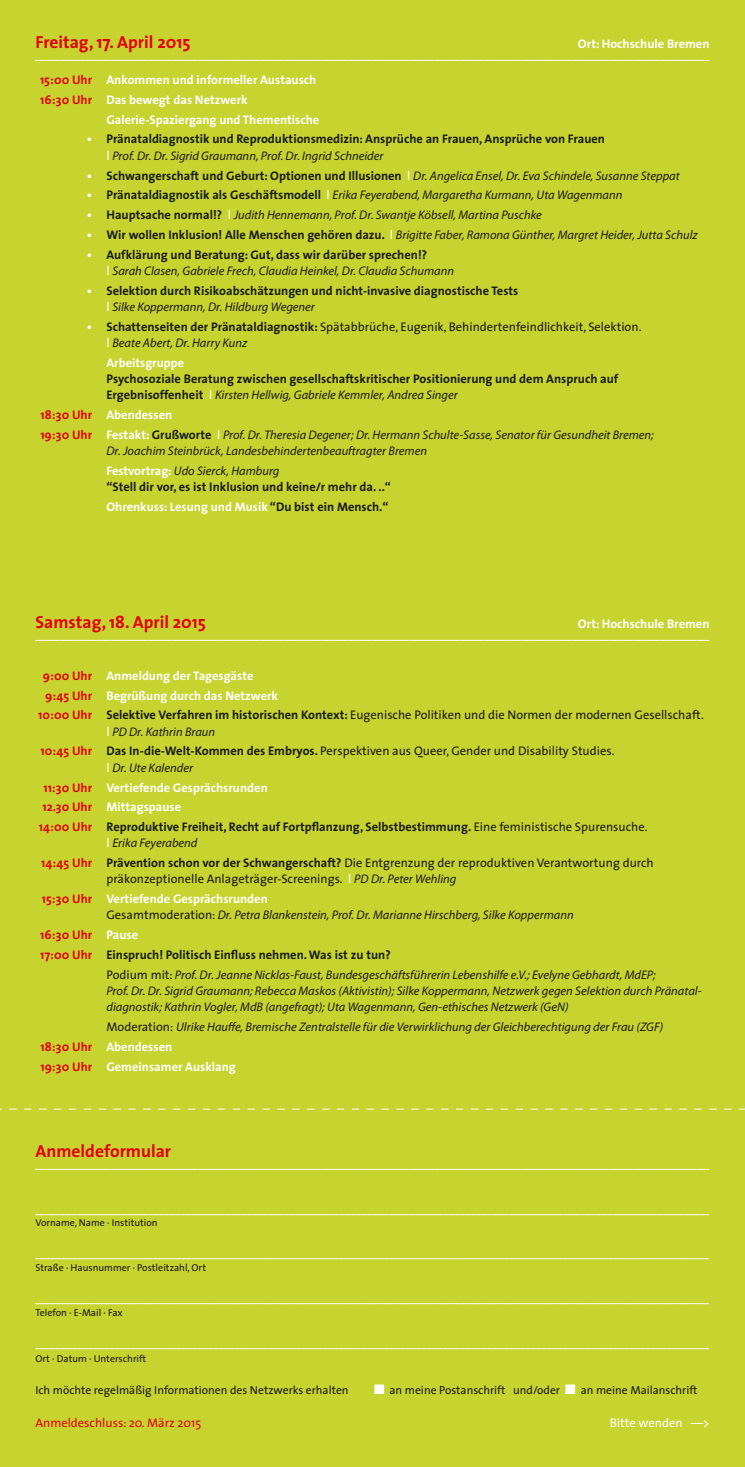
<style>
.page{position:relative;width:745px;height:1467px;background:#fff}
.page>*{position:absolute;margin:0;border:0;box-sizing:border-box;transform-origin:0 0}
.t1{font:700 17.5px "The Sans";color:#e3000f}
.t2{font:italic 12.5px/16.2px "Myriad Pro";color:#1a1a18}
.t3{font:12.5px "The Sans";color:#fff}
.t4{font:700 12.5px/19.8px "The Sans";color:#1a1a18}
.t5{font:12.5px/16.2px "The Sans";color:#1a1a18}
.t6{font:700 12.5px/19.8px "The Sans";color:#fff}
.t7{font:12.5px "The Sans";color:#e3000f}
.t8{font:11.62px "The Sans";color:#1a1a18}
.t9{font:10px "The Sans";color:#1a1a18}
.s1{color:#e3000f}
.s2{color:#fff}
.s3{font-family:"The Sans";font-style:normal;color:#fff}
.s4{font-family:"The Sans";font-weight:700;font-style:normal;color:#fff}
.s5{font-family:"The Sans";font-weight:700;font-style:normal}
.s6{font-weight:700;color:#fff}
.s7{font-weight:700}
.s8{font-family:"The Sans";font-weight:700;font-style:normal;color:#e3000f}
.s9{font-weight:700;color:#e3000f}
.s10{font-weight:400}
.s11{font-family:"Myriad Pro";font-style:italic}
.s12{font-family:"The Sans";font-style:normal}
</style>
<div class="page">
<div style="left:0;top:0;width:744px;height:1467px;background:#c7d42f"></div>
<svg style="left:0;top:1109px;width:744px;height:1px"></svg>
<h1 class="t1" style="left:35px;top:28px;width:156px">Freitag, 17. April 2015</h1>
<p class="t6" style="left:577px;top:34px;width:133px">Ort: Hochschule Bremen</p>
<p class="t3" style="left:35px;top:50px;width:675px">——————————————————————————————————————————————————————</p>
<p class="t6" style="left:40px;top:70px;width:278px"><span class="s1">15:00 Uhr</span> Ankommen und informeller Austausch</p>
<p class="t6" style="left:40px;top:90px;width:209px"><span class="s1">16:30 Uhr</span> Das bewegt das Netzwerk</p>
<p class="t6" style="left:106px;top:109px;width:214px">Galerie-Spaziergang und Thementische</p>
<p class="t4" style="left:87px;top:129px;width:519px"><span class="s2">•</span> Pränataldiagnostik und Reproduktionsmedizin: Ansprüche an Frauen, Ansprüche von Frauen</p>
<p class="t2" style="left:106px;top:147px;width:278px"><span class="s3">l</span> Prof. Dr. Dr. Sigrid Graumann, Prof. Dr. Ingrid Schneider</p>
<p class="t2" style="left:87px;top:167px;width:594px"><span class="s4">•</span> <span class="s5">Schwangerschaft und Geburt: Optionen und Illusionen</span> <span class="s3">l</span> Dr. Angelica Ensel, Dr. Eva Schindele, Susanne Steppat</p>
<p class="t2" style="left:87px;top:187px;width:536px"><span class="s4">•</span> <span class="s5">Pränataldiagnostik als Geschäftsmodell</span> <span class="s3">l</span> Erika Feyerabend, Margaretha Kurmann, Uta Wagenmann</p>
<p class="t2" style="left:87px;top:207px;width:456px"><span class="s4">•</span> <span class="s5">Hauptsache normal!?</span> <span class="s3">l</span> Judith Hennemann, Prof. Dr. Swantje Köbsell, Martina Puschke</p>
<p class="t2" style="left:87px;top:226px;width:612px"><span class="s4">•</span> <span class="s5">Wir wollen Inklusion! Alle Menschen gehören dazu.</span> <span class="s3">l</span> Brigitte Faber, Ramona Günther, Margret Heider, Jutta Schulz</p>
<p class="t4" style="left:87px;top:244px;width:341px"><span class="s2">•</span> Aufklärung und Beratung: Gut, dass wir darüber sprechen!?</p>
<p class="t2" style="left:106px;top:262px;width:349px"><span class="s3">l</span> Sarah Clasen, Gabriele Frech, Claudia Heinkel, Dr. Claudia Schumann</p>
<p class="t4" style="left:87px;top:280px;width:433px"><span class="s2">•</span> Selektion durch Risikoabschätzungen und nicht-invasive diagnostische Tests</p>
<p class="t2" style="left:106px;top:298px;width:210px"><span class="s3">l</span> Silke Koppermann, Dr. Hildburg Wegener</p>
<p class="t5" style="left:87px;top:318px;width:556px"><span class="s6">•</span> <span class="s7">Schattenseiten der Pränataldiagnostik:</span> Spätabbrüche, Eugenik, Behindertenfeindlichkeit, Selektion.</p>
<p class="t2" style="left:106px;top:334px;width:142px"><span class="s3">l</span> Beate Abert, Dr. Harry Kunz</p>
<p class="t6" style="left:106px;top:352px;width:79px">Arbeitsgruppe</p>
<p class="t4" style="left:106px;top:369px;width:513px">Psychosoziale Beratung zwischen gesellschaftskritischer Positionierung und dem Anspruch auf</p>
<p class="t2" style="left:106px;top:387px;width:352px"><span class="s5">Ergebnisoffenheit</span> <span class="s3">l</span> Kirsten Hellwig, Gabriele Kemmler, Andrea Singer</p>
<p class="t6" style="left:41px;top:405px;width:133px"><span class="s1">18:30 Uhr</span> Abendessen</p>
<p class="t2" style="left:106px;top:426px;width:548px;text-indent:-66px"><span class="s8">19:30 Uhr</span> <span class="s4">Festakt:</span> <span class="s5">Grußworte</span> <span class="s3">l</span> Prof. Dr. Theresia Degener; Dr. Hermann Schulte-Sasse, Senator für Gesundheit Bremen;<br>Dr. Joachim Steinbrück, Landesbehindertenbeauftragter Bremen</p>
<p class="t2" style="left:106px;top:462px;width:174px"><span class="s4">Festvortrag:</span> Udo Sierck, Hamburg</p>
<p class="t4" style="left:106px;top:477px;width:286px">“Stell dir vor, es ist Inklusion und keine/r mehr da. ..“<br><span class="s2">Ohrenkuss: Lesung und Musik</span> “Du bist ein Mensch.“</p>
<h1 class="t1" style="left:35px;top:607px;width:172px">Samstag, 18. April 2015</h1>
<p class="t6" style="left:577px;top:613px;width:133px">Ort: Hochschule Bremen</p>
<p class="t3" style="left:35px;top:629px;width:675px">——————————————————————————————————————————————————————</p>
<p class="t6" style="left:43px;top:665px;width:212px"><span class="s1">9:00 Uhr</span> Anmeldung der Tagesgäste</p>
<p class="t6" style="left:45px;top:685px;width:234px"><span class="s1">9:45 Uhr</span> Begrüßung durch das Netzwerk</p>
<p class="t5" style="left:38px;top:707px;width:666px"><span class="s9">10:00 Uhr</span> <span class="s7">Selektive Verfahren im historischen Kontext:</span> Eugenische Politiken und die Normen der modernen Gesellschaft.</p>
<p class="t2" style="left:106px;top:723px;width:110px"><span class="s3">l</span> PD Dr. Kathrin Braun</p>
<p class="t5" style="left:41px;top:743px;width:575px"><span class="s9">10:45 Uhr</span> <span class="s7">Das In-die-Welt-Kommen des Embryos.</span> Perspektiven aus Queer, Gender und Disability Studies.</p>
<p class="t2" style="left:106px;top:759px;width:88px"><span class="s3">l</span> Dr. Ute Kalender</p>
<p class="t4" style="left:39px;top:777px;width:610px;text-indent:5px"><span class="s1">11:30 Uhr</span> <span class="s2">Vertiefende Gesprächsrunden<br></span><span class="s1">12.30 Uhr</span> <span class="s2">Mittagspause<br></span><span class="s1">14:00 Uhr</span> Reproduktive Freiheit, Recht auf Fortpflanzung, Selbstbestimmung. <span class="s10">Eine feministische Spurensuche.</span></p>
<p class="t2" style="left:106px;top:835px;width:93px"><span class="s3">l</span> Erika Feyerabend</p>
<p class="t5" style="left:106px;top:854px;width:548px;text-indent:-65px"><span class="s9">14:45 Uhr</span> <span class="s7">Prävention schon vor der Schwangerschaft?</span> Die Entgrenzung der reproduktiven Verantwortung durch präkonzeptionelle Anlageträger-Screenings. <span class="s2">l</span> <span class="s11">PD Dr. Peter Wehling</span></p>
<p class="t6" style="left:42px;top:889px;width:227px"><span class="s1">15:30 Uhr</span> Vertiefende Gesprächsrunden</p>
<p class="t2" style="left:106px;top:907px;width:468px"><span class="s12">Gesamtmoderation:</span> Dr. Petra Blankenstein, Prof. Dr. Marianne Hirschberg, Silke Koppermann</p>
<p class="t4" style="left:40px;top:925px;width:352px"><span class="s1">16:30 Uhr</span> <span class="s2">Pause<br></span><span class="s1">17:00 Uhr</span> Einspruch! Politisch Einfluss nehmen. Was ist zu tun?</p>
<p class="t2" style="left:106px;top:966px;width:596px"><span class="s12">Podium mit:</span> Prof. Dr. Jeanne Nicklas-Faust, Bundesgeschäftsführerin Lebenshilfe e.V.; Evelyne Gebhardt, MdEP;<br>Prof. Dr. Dr. Sigrid Graumann; Rebecca Maskos (Aktivistin); Silke Koppermann, Netzwerk gegen Selektion durch Pränatal&shy;diagnostik; Kathrin Vogler, MdB (angefragt); Uta Wagenmann, Gen-ethisches Netzwerk (GeN)</p>
<p class="t2" style="left:106px;top:1019px;width:558px"><span class="s12">Moderation:</span> Ulrike Hauffe, Bremische Zentralstelle für die Verwirklichung der Gleichberechtigung der Frau (ZGF)</p>
<p class="t6" style="left:40px;top:1036px;width:197px"><span class="s1">18:30 Uhr</span> Abendessen<br><span class="s1">19:30 Uhr</span> Gemeinsamer Ausklang</p>
<h1 class="t1" style="left:35px;top:1136px;width:137px">Anmeldeformular</h1>
<p class="t3" style="left:35px;top:1158px;width:675px">——————————————————————————————————————————————————————</p>
<p class="t3" style="left:35px;top:1197px;width:674px">___________________________________________________________________________________________________________________________</p>
<p class="t9" style="left:35px;top:1214px;width:124px">Vorname, Name · Institution</p>
<p class="t3" style="left:35px;top:1241px;width:674px">___________________________________________________________________________________________________________________________</p>
<p class="t9" style="left:35px;top:1259px;width:172px">Straße · Hausnummer · Postleitzahl, Ort</p>
<p class="t3" style="left:35px;top:1286px;width:674px">___________________________________________________________________________________________________________________________</p>
<p class="t9" style="left:35px;top:1304px;width:89px">Telefon · E-Mail · Fax</p>
<p class="t3" style="left:35px;top:1331px;width:674px">___________________________________________________________________________________________________________________________</p>
<p class="t9" style="left:35px;top:1350px;width:112px">Ort · Datum · Unterschrift</p>
<p class="t8" style="left:35px;top:1381px;width:314px">Ich möchte regelmäßig Informationen des Netzwerks erhalten</p>
<p class="t8" style="left:374px;top:1381px;width:325px"><span class="s2">■</span> an meine Postanschrift und/oder <span class="s2">■</span> an meine Mailanschrift</p>
<p class="t7" style="left:35px;top:1412px;width:167px">Anmeldeschluss: 20. März 2015</p>
<p class="t3" style="left:609px;top:1412px;width:101px">Bitte wenden —&gt;</p>
</div>
